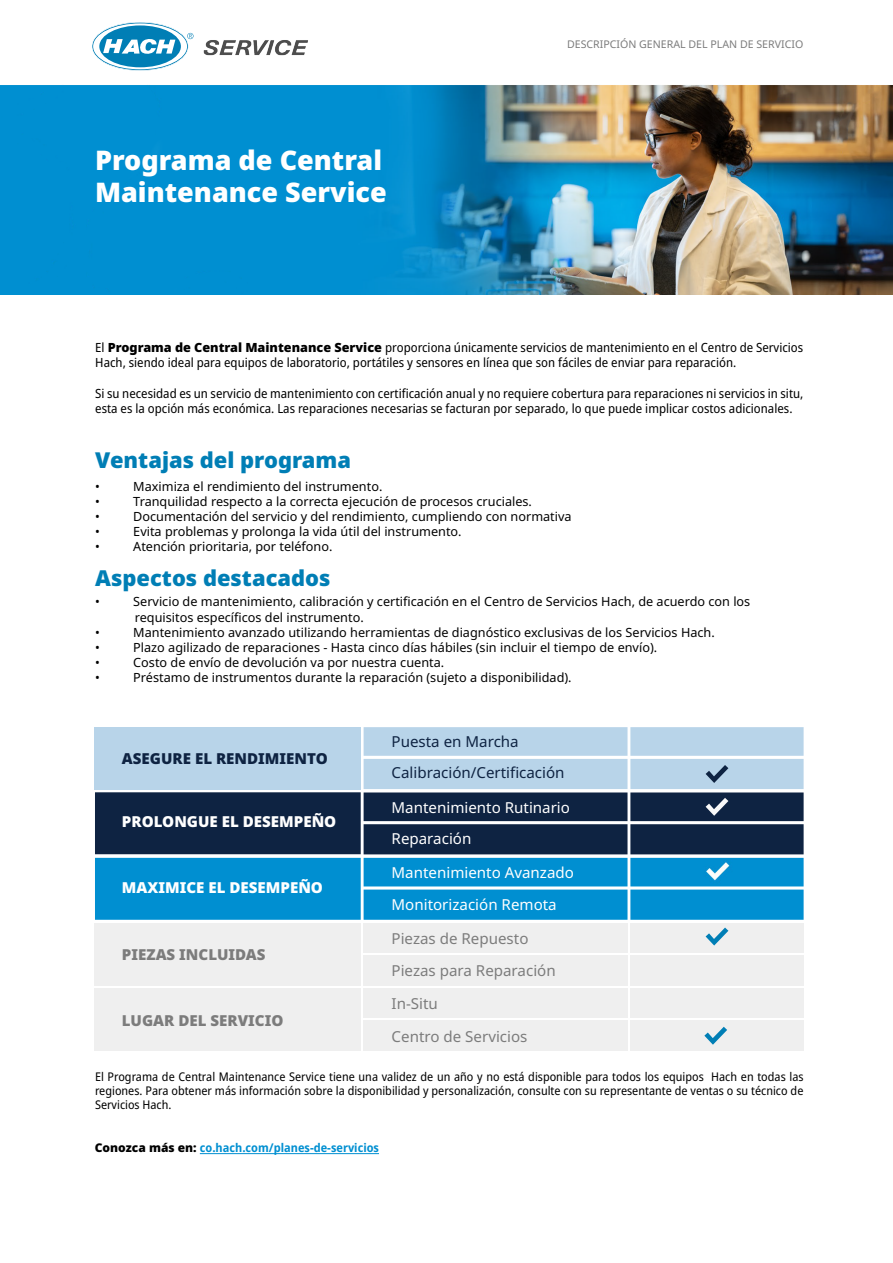
<style>
.page{position:relative;width:893px;height:1263px;background:#fff}
.page>*{position:absolute;margin:0;border:0;box-sizing:border-box;transform-origin:0 0}
.t1{font:900 27px/32.4px "Noto Sans";color:#fff}
.t2{font:900 21.9px "Noto Sans";color:#007eb5}
.t3{font:15.15px/30.9px "Noto Sans";color:#fff}
.t4{font:15.15px/32.8px "Noto Sans";color:#7c7c7c}
.t5{font:900 15.15px "Noto Sans";color:#fff}
.t6{font:15.15px/30.9px "Noto Sans";color:#0e2342}
.t7{font:900 15.15px "Noto Sans";color:#7c7c7c}
.t8{font:900 15.15px "Noto Sans";color:#0e2342}
.t9{font:12.6px/15.1px "Noto Sans";color:#000}
.t10{font:semi-condensed 12.6px/15.1px "Noto Sans";color:#000}
.t11{font:semi-condensed 12px/14.4px "Noto Sans";color:#000;text-align:justify}
.t12{font:700 semi-condensed 12px "Noto Sans";color:#008fd1}
.t13{font:10.65px "Noto Sans";color:#7c7c7c}
.s1{font-weight:900;font-stretch:normal}
.s2{font-weight:900;font-stretch:normal;color:#000}
</style>
<div class="page">
<div style="left:95px;top:792px;width:708px;height:62px;background:#0e2342"></div>
<img style="left:0;top:85px;width:893px;height:210px">
<hr style="left:200px;top:1153px;width:179px;height:1px;background:#008fd1">
<img style="left:95px;top:858px;width:708px;height:62px">
<svg style="left:705px;top:927px;width:23px;height:18px"></svg>
<svg style="left:705px;top:798px;width:23px;height:18px"></svg>
<svg style="left:705px;top:765px;width:23px;height:18px"></svg>
<svg style="left:704px;top:1027px;width:23px;height:18px"></svg>
<svg style="left:92px;top:22px;width:101px;height:49px"></svg>
<img style="left:203px;top:40px;width:105px;height:16px">
<h1 class="t1" style="left:95px;top:144px;width:293px">Programa de Central<br>Maintenance Service</h1>
<p class="t13" style="left:567px;top:37px;width:238px">DESCRIPCIÓN GENERAL DEL PLAN DE SERVICIO</p>
<p class="t10" style="left:95px;top:340px;width:709px">El <span class="s1">Programa de Central Maintenance Service</span> proporciona únicamente servicios de mantenimiento en el Centro de Servicios<br>Hach, siendo ideal para equipos de laboratorio, portátiles y sensores en línea que son fáciles de enviar para reparación.</p>
<p class="t10" style="left:95px;top:386px;width:709px">Si su necesidad es un servicio de mantenimiento con certificación anual y no requiere cobertura para reparaciones ni servicios in situ, esta es la opción más económica. Las reparaciones necesarias se facturan por separado, lo que puede implicar costos adicionales.</p>
<h2 class="t2" style="left:95px;top:444px;width:257px">Ventajas del programa</h2>
<p class="t9" style="left:95px;top:479px;width:6px">•</p>
<p class="t9" style="left:133px;top:479px;width:251px">Maximiza el rendimiento del instrumento.</p>
<p class="t9" style="left:95px;top:494px;width:6px">•</p>
<p class="t9" style="left:133px;top:494px;width:400px">Tranquilidad respecto a la correcta ejecución de procesos cruciales.</p>
<p class="t9" style="left:95px;top:509px;width:6px">•</p>
<p class="t9" style="left:133px;top:509px;width:440px">Documentación del servicio y del rendimiento, cumpliendo con normativa</p>
<p class="t9" style="left:95px;top:524px;width:6px">•</p>
<p class="t9" style="left:133px;top:524px;width:330px">Evita problemas y prolonga la vida útil del instrumento.</p>
<p class="t9" style="left:95px;top:540px;width:6px">•</p>
<p class="t9" style="left:133px;top:540px;width:201px">Atención prioritaria, por teléfono.</p>
<h2 class="t2" style="left:95px;top:562px;width:237px">Aspectos destacados</h2>
<p class="t9" style="left:95px;top:594px;width:6px">•</p>
<p class="t9" style="left:133px;top:594px;width:618px">Servicio de mantenimiento, calibración y certificación en el Centro de Servicios Hach, de acuerdo con los requisitos específicos del instrumento.</p>
<p class="t9" style="left:95px;top:625px;width:6px">•</p>
<p class="t9" style="left:133px;top:625px;width:583px">Mantenimiento avanzado utilizando herramientas de diagnóstico exclusivas de los Servicios Hach.</p>
<p class="t9" style="left:95px;top:640px;width:6px">•</p>
<p class="t9" style="left:133px;top:640px;width:525px">Plazo agilizado de reparaciones - Hasta cinco días hábiles (sin incluir el tiempo de envío).</p>
<p class="t9" style="left:95px;top:655px;width:6px">•</p>
<p class="t9" style="left:133px;top:655px;width:312px">Costo de envío de devolución va por nuestra cuenta.</p>
<p class="t9" style="left:95px;top:670px;width:6px">•</p>
<p class="t9" style="left:133px;top:670px;width:440px">Préstamo de instrumentos durante la reparación (sujeto a disponibilidad).</p>
<p class="t8" style="left:122px;top:747px;width:207px">ASEGURE EL RENDIMIENTO</p>
<p class="t5" style="left:122px;top:810px;width:216px">PROLONGUE EL DESEMPEÑO</p>
<p class="t5" style="left:122px;top:876px;width:203px">MAXIMICE EL DESEMPEÑO</p>
<p class="t7" style="left:122px;top:942px;width:145px">PIEZAS INCLUIDAS</p>
<p class="t7" style="left:122px;top:1009px;width:163px">LUGAR DEL SERVICIO</p>
<p class="t6" style="left:392px;top:727px;width:174px">Puesta en Marcha<br>Calibración/Certificación</p>
<p class="t3" style="left:392px;top:792px;width:180px">Mantenimiento Rutinario<br>Reparación</p>
<p class="t3" style="left:392px;top:857px;width:184px;line-height:32px">Mantenimiento Avanzado<br>Monitorización Remota</p>
<p class="t4" style="left:392px;top:922px;width:166px">Piezas de Repuesto<br>Piezas para Reparación<br>In-Situ<br>Centro de Servicios</p>
<p class="t11" style="left:95px;top:1069px;width:710px">El Programa de Central Maintenance Service tiene una validez de un año y no está disponible para todos los equipos Hach en todas las regiones. Para obtener más información sobre la disponibilidad y personalización, consulte con su representante de ventas o su técnico de Servicios Hach.</p>
<p class="t12" style="left:95px;top:1139px;width:286px"><span class="s2">Conozca más en:</span> co.hach.com/planes-de-servicios</p>
</div>
